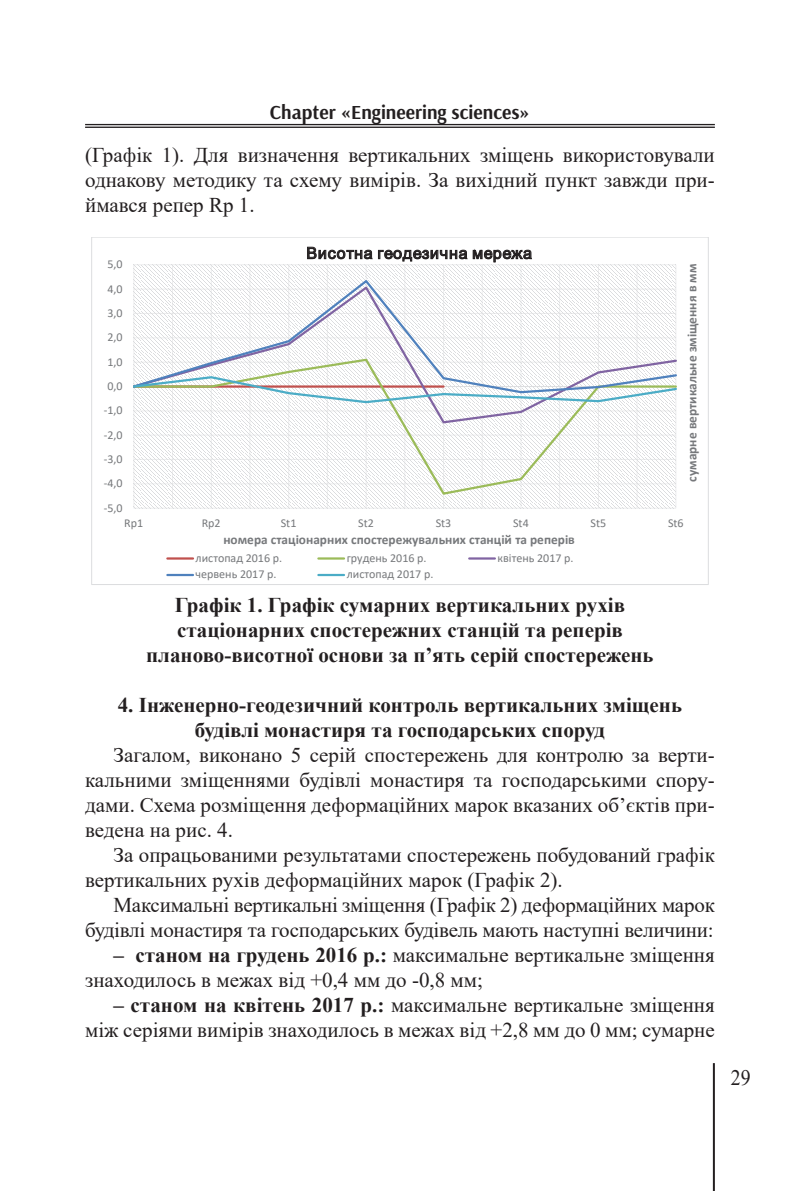
<style>
.page{position:relative;width:800px;height:1191px;background:#fff}
.page>*{position:absolute;margin:0;border:0;box-sizing:border-box;transform-origin:0 0}
.t1{font:22px "Times New Roman";color:#231f20;scale:.9 1}
.Текст_основной_G{font:21px/25px "Times New Roman";color:#231f20;text-align:justify}
.Рисунок{font:700 21px/25px "Times New Roman";color:#231f20;text-align:center}
.Подзаголовок{font:700 21px/25px "Times New Roman";color:#231f20;text-align:center}
.t2{font:700 20px "Arsenal";color:#231f20}
.t3{font:16px "Arial";letter-spacing:.05em;color:#231f20}
.t4{font:700 13.2px "Calibri";color:#76787b}
.t5{font:12px/16.4px "Calibri";color:#76787b}
.s1{font-weight:700}
</style>
<div class="page">
<hr style="left:85px;top:124px;width:629px;height:1px;background:#231f20">
<hr style="left:85px;top:127px;width:629px;height:1px;background:#231f20">
<hr style="left:712px;top:1063px;width:2px;height:128px;background:#231f20">
<svg style="left:134px;top:265px;width:541px;height:243px"></svg>
<hr style="left:134px;top:508px;width:541px;height:1px;background:#dcdddf;opacity:.54">
<hr style="left:134px;top:264px;width:541px;height:1px;background:#dcdddf;opacity:.54">
<hr style="left:172px;top:265px;width:1px;height:243px;background:#dcdddf;opacity:.51">
<hr style="left:249px;top:265px;width:1px;height:243px;background:#dcdddf;opacity:.51">
<hr style="left:327px;top:265px;width:1px;height:243px;background:#dcdddf;opacity:.51">
<hr style="left:404px;top:265px;width:1px;height:243px;background:#dcdddf;opacity:.51">
<hr style="left:481px;top:265px;width:1px;height:243px;background:#dcdddf;opacity:.51">
<hr style="left:559px;top:265px;width:1px;height:243px;background:#dcdddf;opacity:.51">
<hr style="left:636px;top:265px;width:1px;height:243px;background:#dcdddf;opacity:.51">
<hr style="left:133px;top:265px;width:1px;height:243px;background:#dcdddf;opacity:.54">
<hr style="left:211px;top:265px;width:1px;height:243px;background:#dcdddf;opacity:.54">
<hr style="left:288px;top:265px;width:1px;height:243px;background:#dcdddf;opacity:.54">
<hr style="left:365px;top:265px;width:1px;height:243px;background:#dcdddf;opacity:.54">
<hr style="left:443px;top:265px;width:1px;height:243px;background:#dcdddf;opacity:.54">
<hr style="left:520px;top:265px;width:1px;height:243px;background:#dcdddf;opacity:.54">
<hr style="left:598px;top:265px;width:1px;height:243px;background:#dcdddf;opacity:.54">
<hr style="left:675px;top:265px;width:1px;height:243px;background:#dcdddf;opacity:.54">
<svg style="left:134px;top:425px;width:542px;height:71px"></svg>
<svg style="left:134px;top:404px;width:542px;height:21px"></svg>
<svg style="left:134px;top:278px;width:542px;height:97px"></svg>
<svg style="left:134px;top:375px;width:542px;height:29px"></svg>
<hr style="left:167px;top:557px;width:26px;height:2px;background:#c0504d">
<hr style="left:318px;top:557px;width:26px;height:2px;background:#9bbb59">
<hr style="left:469px;top:557px;width:26px;height:2px;background:#8064a2">
<hr style="left:167px;top:574px;width:26px;height:2px;background:#4f81bd">
<hr style="left:318px;top:574px;width:26px;height:2px;background:#4bacc6">
<svg style="left:307px;top:247px;width:225px;height:15px"></svg>
<p class="t2" style="left:270px;top:99px;width:262px">Chapter «Engineering sciences»</p>
<p class="Текст_основной_G" style="left:85px;top:142px;width:631px">(Графік 1). Для визначення вертикальних зміщень використовували однакову методику та схему вимірів. За вихідний пункт завжди при&shy;ймався репер Rp 1.</p>
<p class="t5" style="left:107px;top:256px;width:17px">5,0</p>
<p class="t5" style="left:107px;top:280px;width:17px">4,0</p>
<p class="t5" style="left:107px;top:304px;width:17px">3,0</p>
<p class="t5" style="left:107px;top:329px;width:17px">2,0</p>
<p class="t5" style="left:107px;top:353px;width:17px">1,0</p>
<p class="t5" style="left:107px;top:377px;width:17px">0,0</p>
<p class="t5" style="left:104px;top:402px;width:20px">-1,0</p>
<p class="t5" style="left:104px;top:426px;width:20px">-2,0</p>
<p class="t5" style="left:104px;top:450px;width:20px">-3,0</p>
<p class="t5" style="left:104px;top:475px;width:20px">-4,0</p>
<p class="t5" style="left:104px;top:499px;width:20px">-5,0</p>
<p class="t3" style="left:306px;top:242px;width:227px">Висотна геодезична мережа</p>
<p class="t4" style="left:682px;top:481px;width:219px;rotate:-90deg">сумарне вертикальне зміщення в мм</p>
<p class="t5" style="left:124px;top:515px;width:20px">Rp1</p>
<p class="t5" style="left:202px;top:515px;width:20px">Rp2</p>
<p class="t5" style="left:281px;top:515px;width:17px">St1</p>
<p class="t5" style="left:358px;top:515px;width:17px">St2</p>
<p class="t5" style="left:435px;top:515px;width:17px">St3</p>
<p class="t5" style="left:513px;top:515px;width:17px">St4</p>
<p class="t5" style="left:590px;top:515px;width:17px">St5</p>
<p class="t5" style="left:668px;top:515px;width:17px">St6</p>
<p class="t4" style="left:223px;top:530px;width:353px">номера стаціонарних спостережувальних станцій та реперів</p>
<p class="t5" style="left:195px;top:549px;width:88px">листопад 2016 р.</p>
<p class="t5" style="left:497px;top:549px;width:77px">квітень 2017 р.</p>
<p class="t5" style="left:195px;top:566px;width:82px">червень 2017 р.</p>
<p class="t5" style="left:347px;top:549px;width:88px">грудень 2016 р. листопад 2017 р.</p>
<p class="Рисунок" style="left:146px;top:592px;width:509px">Графік 1. Графік сумарних вертикальних рухів стаціонарних спостережних станцій та реперів планово-висотної основи за п’ять серій спостережень</p>
<p class="Подзаголовок" style="left:118px;top:692px;width:565px">4. Інженерно-геодезичний контроль вертикальних зміщень будівлі монастиря та господарських споруд</p>
<p class="Текст_основной_G" style="left:85px;top:742px;width:631px;text-indent:28px">Загалом, виконано 5 серій спостережень для контролю за верти&shy;кальними зміщеннями будівлі монастиря та господарськими спору&shy;дами. Схема розміщення деформаційних марок вказаних об’єктів при&shy;ведена на рис. 4.</p>
<p class="Текст_основной_G" style="left:85px;top:842px;width:631px;text-indent:28px">За опрацьованими результатами спостережень побудований графік вертикальних рухів деформаційних марок (Графік 2).</p>
<p class="Текст_основной_G" style="left:85px;top:892px;width:631px;text-align:right">Максимальні вертикальні зміщення (Графік 2) деформаційних марок будівлі монастиря та господарських будівель мають наступні величини:</p>
<p class="Текст_основной_G" style="left:85px;top:942px;width:631px;text-indent:28px"><span class="s1">– станом на грудень 2016 р.:</span> максимальне вертикальне зміщення знаходилось в межах від +0,4 мм до -0,8 мм;</p>
<p class="Текст_основной_G" style="left:85px;top:992px;width:631px;text-align:right"><span class="s1">– станом на квітень 2017 р.:</span> максимальне вертикальне зміщення між серіями вимірів знаходилось в межах від +2,8 мм до 0 мм; сумарне</p>
<p class="t1" style="left:730px;top:1061px;width:23px">29</p>
</div>
